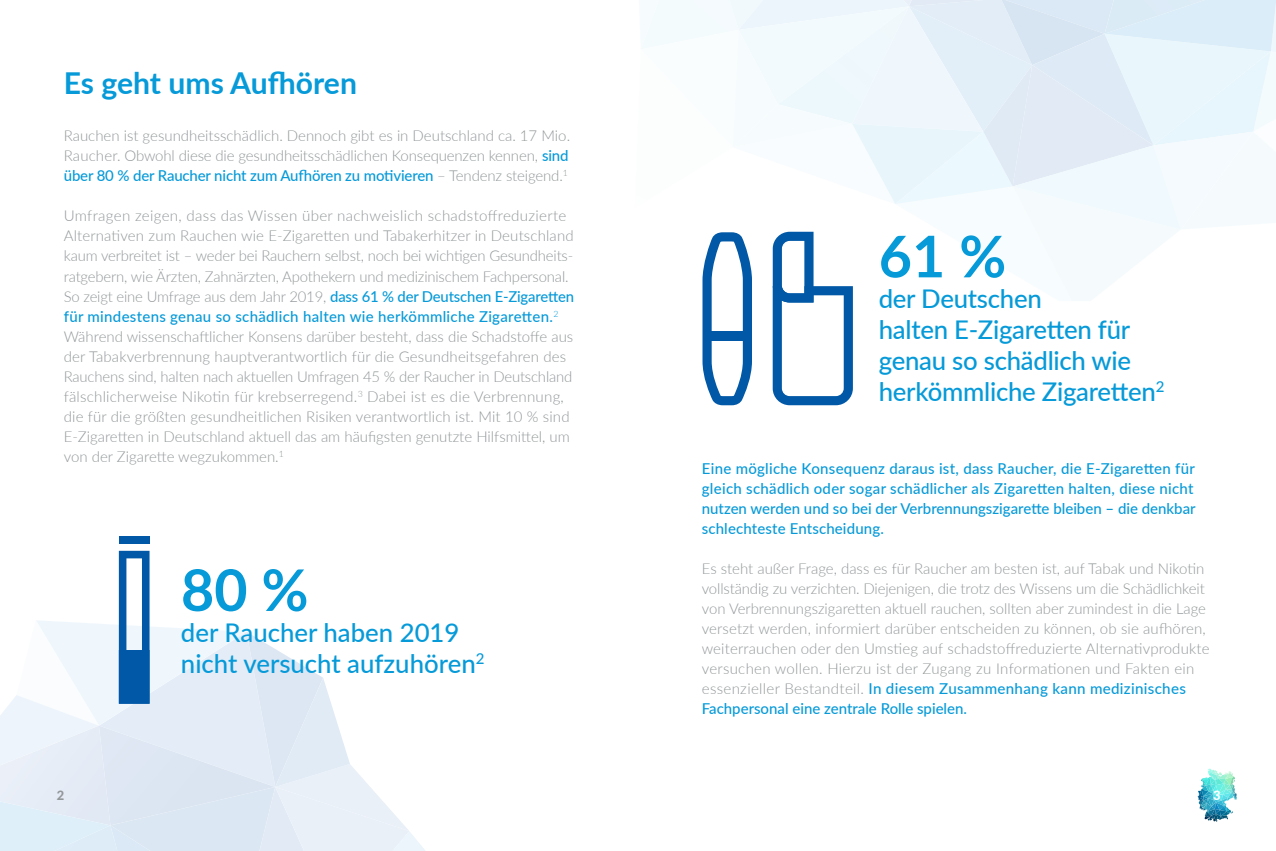
<style>
.page{position:relative;width:1276px;height:851px;background:#fff}
.page>*{position:absolute;margin:0;border:0;box-sizing:border-box;transform-origin:0 0}
.t1{font:700 57.38px "Lato";color:#069ad9}
.t2{font:700 30.12px "Lato";color:#069ad9}
.t3{font:500 25.75px/30.9px "Lato";letter-spacing:-.01em;color:#069ad9}
.t4{font:300 15px/20px "Lato";color:#929799}
.t5{font:500 15px/20px "Lato";letter-spacing:.02em;color:#069ad9}
.t6{font:800 12.88px "Lato";color:#929799}
.t7{font:800 12.88px "Lato";color:#fff}
.s1{font-weight:500;color:#069ad9}
</style>
<div class="page">
<img style="left:259px;top:825px;width:46px;height:25px">
<div style="left:110px;top:725px;width:165px;height:100px;background:#dde7f4"></div>
<img style="left:99px;top:620px;width:147px;height:105px">
<img style="left:275px;top:765px;width:134px;height:66px">
<img style="left:110px;top:825px;width:8px;height:25px">
<div style="left:0;top:725px;width:110px;height:76px;background:#e6ecf6"></div>
<img style="left:0;top:694px;width:99px;height:72px">
<img style="left:246px;top:632px;width:75px;height:154px">
<img style="left:275px;top:677px;width:75px;height:109px">
<img style="left:1032px;top:34px;width:121px;height:31px">
<svg style="left:909px;top:0;width:3px;height:6px"></svg>
<div style="left:1153px;top:51px;width:118px;height:81px;background:#e9f7fc"></div>
<img style="left:1032px;top:65px;width:121px;height:80px">
<div style="left:641px;top:30px;width:92px;height:19px;background:#f6fbfd"></div>
<img style="left:1104px;top:0;width:172px;height:51px">
<div style="left:1104px;top:0;width:105px;height:34px;background:#daedf8"></div>
<div style="left:1181px;top:132px;width:72px;height:97px;background:#f5fbfd"></div>
<div style="left:738px;top:6px;width:114px;height:98px;background:#f2fafd"></div>
<div style="left:733px;top:30px;width:45px;height:117px;background:#f6fbfd"></div>
<img style="left:983px;top:6px;width:49px;height:59px">
<img style="left:852px;top:6px;width:131px;height:118px">
<img style="left:852px;top:124px;width:131px;height:79px">
<img style="left:895px;top:132px;width:117px;height:72px">
<img style="left:983px;top:65px;width:49px;height:121px">
<img style="left:1197px;top:768px;width:39px;height:53px">
<svg style="left:702px;top:232px;width:50px;height:173px"></svg>
<div style="left:708px;top:331px;width:39px;height:9px;background:#0158a6"></div>
<svg style="left:772px;top:232px;width:81px;height:173px"></svg>
<svg style="left:119px;top:550px;width:31px;height:153px"></svg>
<div style="left:123px;top:654px;width:21px;height:44px;background:#0158a6"></div>
<div style="left:119px;top:536px;width:31px;height:7px;background:#0158a6"></div>
<p class="t2" style="left:64px;top:60px;width:295px">Es geht ums Aufhören</p>
<p class="t4" style="left:64px;top:125px;width:508px;text-align:justify">Rauchen ist gesundheitsschädlich. Dennoch gibt es in Deutschland ca. 17 Mio.<br>Raucher. Obwohl diese die gesundheitsschädlichen Konsequenzen kennen, <span class="s1">sind über 80 % der Raucher nicht zum Aufhören zu motivieren</span> – Tendenz steigend.<sup>1</sup></p>
<p class="t4" style="left:64px;top:205px;width:511px">Umfragen zeigen, dass das Wissen über nachweislich schadstoffreduzierte<br>Alternativen zum Rauchen wie E-Zigaretten und Tabakerhitzer in Deutschland kaum verbreitet ist – weder bei Rauchern selbst, noch bei wichtigen Gesundheits-</p>
<p class="t4" style="left:64px;top:265px;width:512px">ratgebern, wie Ärzten, Zahnärzten, Apothekern und medizinischem Fachpersonal.<br>So zeigt eine Umfrage aus dem Jahr 2019, <span class="s1">dass 61 % der Deutschen E-Zigaretten für mindestens genau so schädlich halten wie herkömmliche Zigaretten.</span><sup>2<br></sup>Während wissenschaftlicher Konsens darüber besteht, dass die Schadstoffe aus der Tabakverbrennung hauptverantwortlich für die Gesundheitsgefahren des Rauchens sind, halten nach aktuellen Umfragen 45 % der Raucher in Deutschland fälschlicherweise Nikotin für krebserregend.<sup>3</sup> Dabei ist es die Verbrennung, die für die größten gesundheitlichen Risiken verantwortlich ist. Mit 10 % sind E-Zigaretten in Deutschland aktuell das am häufigsten genutzte Hilfsmittel, um von der Zigarette wegzukommen.<sup>1</sup></p>
<p class="t1" style="left:181px;top:547px;width:129px">80 %</p>
<p class="t3" style="left:181px;top:616px;width:280px">der Raucher haben 2019</p>
<p class="t3" style="left:181px;top:646px;width:305px">nicht versucht aufzuhören<sup>2</sup></p>
<p class="t1" style="left:878px;top:214px;width:129px">61 %</p>
<p class="t3" style="left:878px;top:282px;width:287px">der Deutschen<br>halten E-Zigaretten für genau so schädlich wie herkömmliche Zigaretten<sup>2</sup></p>
<p class="t5" style="left:702px;top:457px;width:495px">Eine mögliche Konsequenz daraus ist, dass Raucher, die E-Zigaretten für gleich schädlich oder sogar schädlicher als Zigaretten halten, diese nicht nutzen werden und so bei der Verbrennungszigarette bleiben – die denkbar schlechteste Entscheidung.</p>
<p class="t4" style="left:702px;top:557px;width:506px;text-align:justify">Es steht außer Frage, dass es für Raucher am besten ist, auf Tabak und Nikotin vollständig zu verzichten. Diejenigen, die trotz des Wissens um die Schädlichkeit von Verbrennungszigaretten aktuell rauchen, sollten aber zumindest in die Lage</p>
<p class="t4" style="left:702px;top:617px;width:509px">versetzt werden, informiert darüber entscheiden zu können, ob sie aufhören, weiterrauchen oder den Umstieg auf schadstoffreduzierte Alternativprodukte versuchen wollen. Hierzu ist der Zugang zu Informationen und Fakten ein essenzieller Bestandteil. <span class="s1">In diesem Zusammenhang kann medizinisches Fachpersonal eine zentrale Rolle spielen.</span></p>
<p class="t6" style="left:57px;top:785px;width:9px">2</p>
<p class="t7" style="left:1213px;top:785px;width:9px">3</p>
</div>
